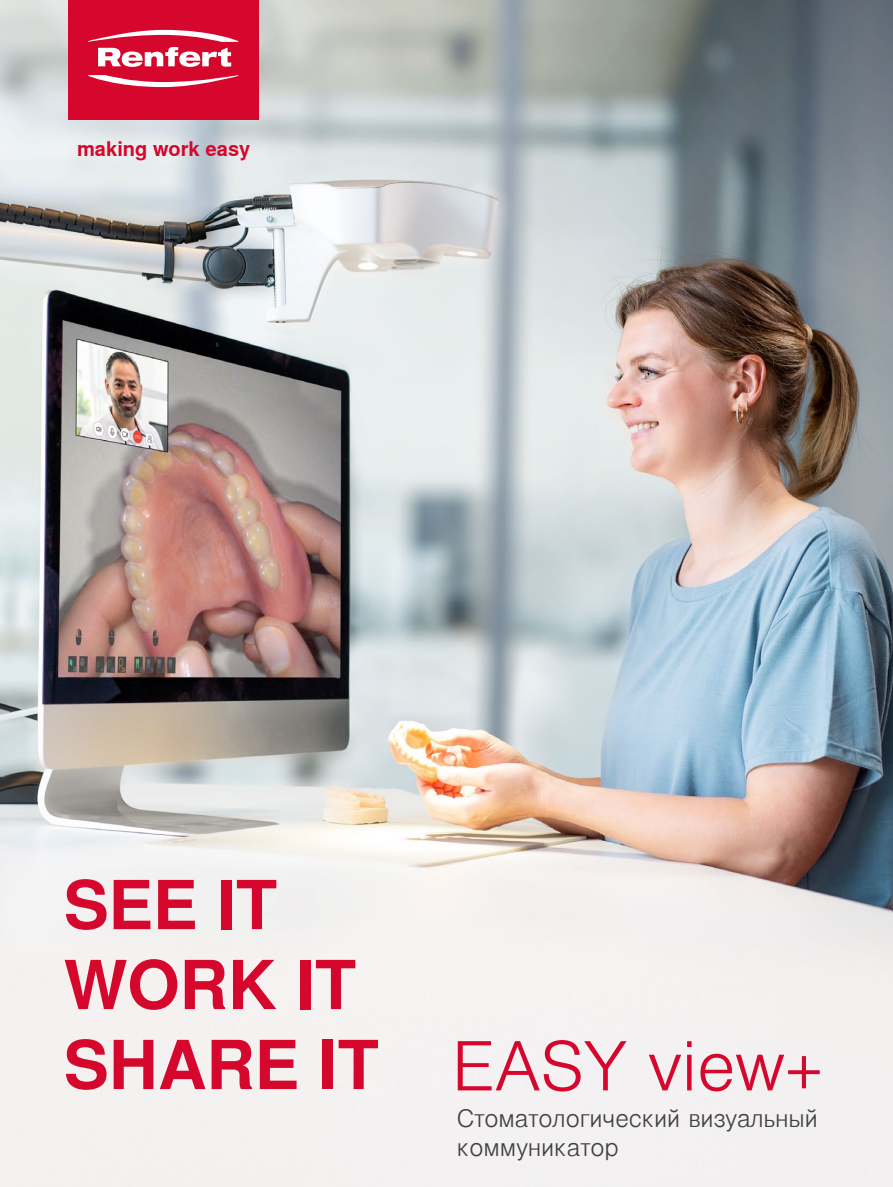
<style>
.page{position:relative;width:893px;height:1187px;background:#fff}
.page>*{position:absolute;margin:0;border:0;box-sizing:border-box;transform-origin:0 0}
.t1{font:700 67.5px/79.9px "Nimbus Sans Global";letter-spacing:-.005em;color:#d5072d}
.t2{font:300 67.5px "Nimbus Sans Global";color:#d5072d}
.t3{font:300 24px/28.8px "Nimbus Sans Global";color:#40403f}
.t4{font:700 20.1px "Nimbus Sans Global";color:#d5072d}
</style>
<div class="page">
<img style="left:0;top:0;width:893px;height:1186px">
<div style="left:68px;top:0;width:191px;height:120px;background:#d5072d"></div>
<svg style="left:88px;top:75px;width:150px;height:12px"></svg>
<svg style="left:88px;top:30px;width:150px;height:37px"></svg>
<p class="t4" style="left:77px;top:137px;width:175px">making work easy</p>
<h1 class="t1" style="left:64px;top:865px;width:317px">SEE IT<br>WORK IT<br>SHARE IT</h1>
<h1 class="t2" style="left:452px;top:1027px;width:373px">EASY view+</h1>
<p class="t3" style="left:457px;top:1104px;width:363px">Стоматологический визуальный коммуникатор</p>
</div>
